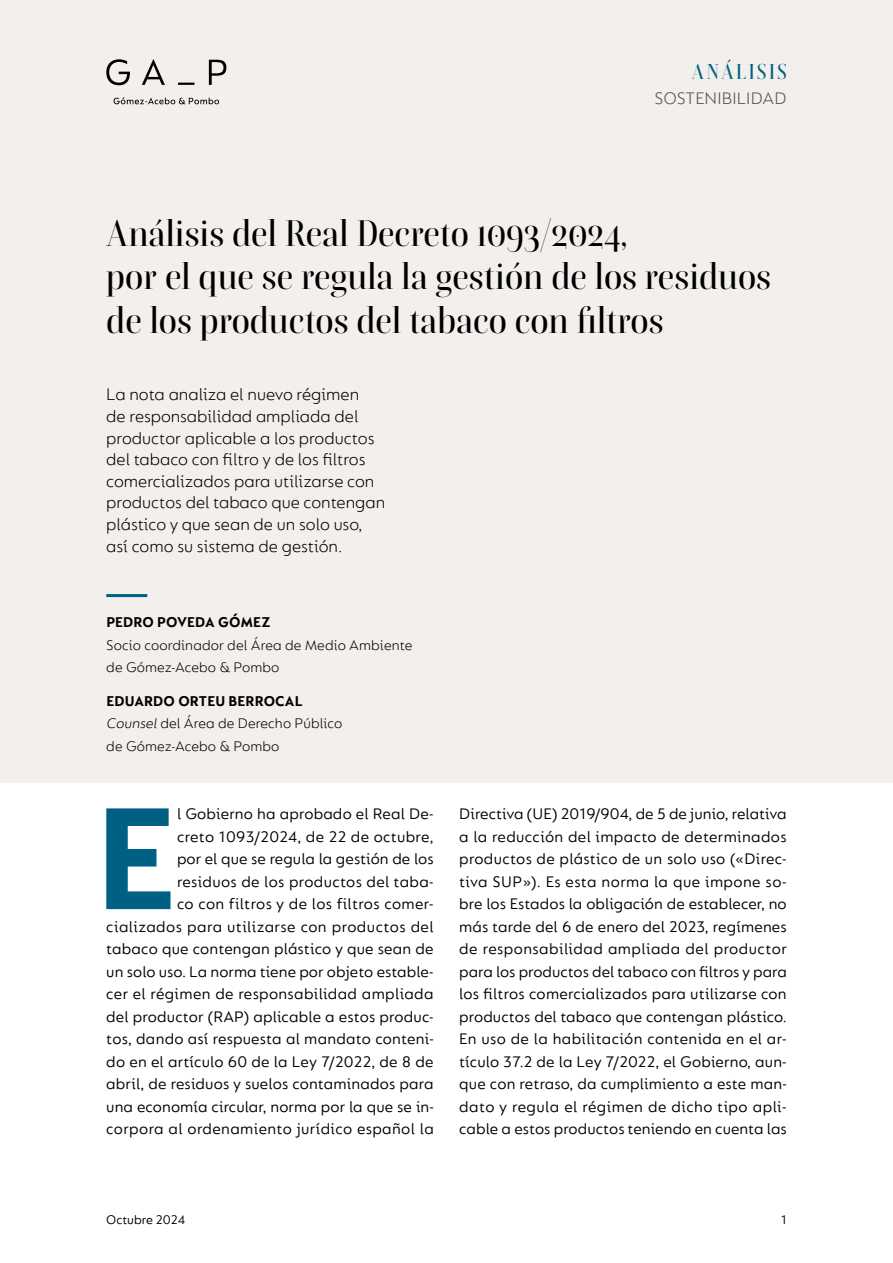
<style>
.page{position:relative;width:893px;height:1263px;background:#fff}
.page>*{position:absolute;margin:0;border:0;box-sizing:border-box;transform-origin:0 0}
.t1{font:700 155.4px "FS Lucas";color:#006083}
.t2{font:500 36px/43.2px "Boska";color:#000}
.t3{font:500 21px "Boska";letter-spacing:.1em;color:#006083}
.t4{font:300 18px/21.6px "FS Lucas";color:#000}
.t5{font:300 18px "FS Lucas";letter-spacing:.01em;color:#504e58}
.t6{font:16.5px/22.5px "FS Lucas";letter-spacing:.01em;color:#000;text-align:right}
.t7{font:300 15px/22.5px "FS Lucas";letter-spacing:.01em;color:#000}
.t8{font:700 15px "FS Lucas";letter-spacing:.01em;color:#000}
.t9{font:13.5px "FS Lucas";color:#000}
</style>
<div class="page">
<div style="left:0;top:0;width:893px;height:782px;background:#f2efed"></div>
<hr style="left:106px;top:594px;width:41px;height:3px;background:#006083">
<svg style="left:106px;top:59px;width:120px;height:45px"></svg>
<p class="t3" style="left:692px;top:59px;width:97px">ANÁLISIS</p>
<p class="t5" style="left:654px;top:88px;width:134px">SOSTENIBILIDAD</p>
<h2 class="t2" style="left:106px;top:212px;width:666px">Análisis del Real Decreto 1093/2024,<br>por el que se regula la gestión de los residuos de los productos del tabaco con filtros</h2>
<p class="t4" style="left:106px;top:383px;width:280px">La nota analiza el nuevo régimen<br>de responsabilidad ampliada del productor aplicable a los productos del tabaco con filtro y de los filtros comercializados para utilizarse con productos del tabaco que contengan plástico y que sean de un solo uso, así como su sistema de gestión.</p>
<p class="t8" style="left:106px;top:614px;width:165px">PEDRO POVEDA GÓMEZ</p>
<p class="t7" style="left:106px;top:633px;width:308px">Socio coordinador del Área de Medio Ambiente de Gómez-Acebo &amp; Pombo</p>
<p class="t8" style="left:106px;top:692px;width:198px">EDUARDO ORTEU BERROCAL</p>
<p class="t7" style="left:106px;top:712px;width:238px">Counsel del Área de Derecho Público de Gómez-Acebo &amp; Pombo</p>
<p class="t6" style="left:106px;top:802px;width:329px">l Gobierno ha aprobado el Real De-<br>creto 1093/2024, de 22 de octubre,<br>por el que se regula la gestión de los<br>residuos de los productos del taba-<br>co con filtros y de los filtros comer&shy;cializados para utilizarse con productos del tabaco que contengan plástico y que sean de un solo uso. La norma tiene por objeto estable&shy;cer el régimen de responsabilidad ampliada del productor (RAP) aplicable a estos produc&shy;tos, dando así respuesta al mandato conteni&shy;do en el artículo 60 de la Ley 7/2022, de 8 de abril, de residuos y suelos contaminados para una economía circular, norma por la que se in&shy;corpora al ordenamiento jurídico español la</p>
<p class="t6" style="left:459px;top:802px;width:329px;text-align:justify">Directiva (UE) 2019/904, de 5 de junio, relativa a la reducción del impacto de determinados productos de plástico de un solo uso («Direc&shy;tiva SUP»). Es esta norma la que impone so&shy;bre los Estados la obligación de establecer, no más tarde del 6 de enero del 2023, regímenes de responsabilidad ampliada del productor para los productos del tabaco con filtros y para los filtros comercializados para utilizarse con productos del tabaco que contengan plástico.<br>En uso de la habilitación contenida en el ar&shy;tículo 37.2 de la Ley 7/2022, el Gobierno, aun&shy;que con retraso, da cumplimiento a este man&shy;dato y regula el régimen de dicho tipo apli&shy;cable a estos productos teniendo en cuenta las</p>
<h1 class="t1" style="left:95px;top:769px;width:83px">E</h1>
<p class="t9" style="left:106px;top:1212px;width:80px">Octubre 2024</p>
<p class="t9" style="left:781px;top:1212px;width:7px">1</p>
</div>
